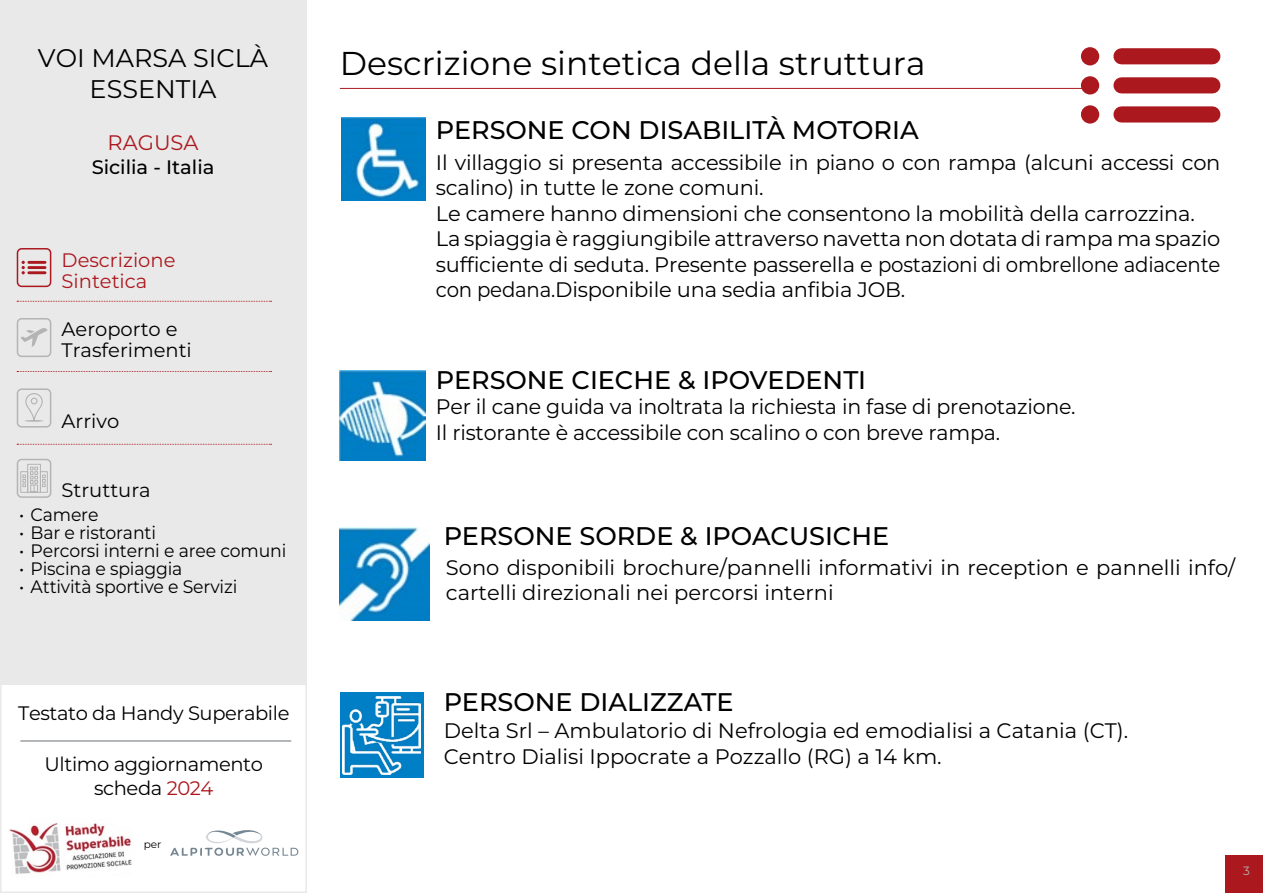
<style>
.page{position:relative;width:1263px;height:893px;background:#fff}
.page>*{position:absolute;margin:0;border:0;box-sizing:border-box;transform-origin:0 0}
.t1{font:100 33px "Montserrat";color:#000}
.t2{font:500 25.5px "Montserrat";color:#000}
.t3{font:100 25.5px/30.6px "Montserrat";color:#000;text-align:center}
.t4{font:100 21px/25.5px "Montserrat";letter-spacing:-.01em;color:#000}
.t5{font:100 21px "Montserrat";color:#ab191f}
.t6{font:100 19.5px/24px "Montserrat";letter-spacing:-.02em;color:#000;text-align:center}
.t7{font:100 19.5px/21px "Montserrat";color:#000}
.t8{font:100 19.5px/21px "Montserrat";color:#ab191f}
.t9{font:500 19.5px "Montserrat";color:#000}
.t10{font:100 18px "Montserrat";letter-spacing:-.01em;color:#000;scale:.96 1}
.t11{font:100 12px "Montserrat";color:#b3b4b3}
.t12{font:100 10.5px "Montserrat";color:#000}
.s1{color:#ab191f}
</style>
<div class="page">
<div style="left:1225px;top:855px;width:38px;height:38px;background:#ab191f"></div>
<div style="left:0;top:0;width:306px;height:685px;background:#e9e9e9"></div>
<svg style="left:17px;top:301px;width:255px;height:1px"></svg>
<svg style="left:17px;top:371px;width:255px;height:1px"></svg>
<svg style="left:17px;top:444px;width:255px;height:1px"></svg>
<div style="left:17px;top:248px;width:34px;height:39px;border:2px solid #ab191f;border-radius:4px"></div>
<div style="left:17px;top:318px;width:34px;height:39px;border:2px solid #b3b4b3;border-radius:4px"></div>
<div style="left:17px;top:388px;width:34px;height:40px;border:2px solid #b3b4b3;border-radius:4px"></div>
<div style="left:17px;top:459px;width:34px;height:39px;border:2px solid #b3b4b3;border-radius:4px"></div>
<svg style="left:20px;top:328px;width:28px;height:19px"></svg>
<svg style="left:25px;top:393px;width:19px;height:33px"></svg>
<svg style="left:20px;top:464px;width:28px;height:29px"></svg>
<hr style="left:29px;top:261px;width:16px;height:3px;background:#ab191f">
<hr style="left:29px;top:266px;width:16px;height:3px;background:#ab191f">
<hr style="left:29px;top:271px;width:16px;height:3px;background:#ab191f">
<svg style="left:22px;top:261px;width:3px;height:13px"></svg>
<svg style="left:170px;top:830px;width:128px;height:26px"></svg>
<img style="left:9px;top:823px;width:123px;height:51px">
<hr style="left:20px;top:740px;width:271px;height:2px;background:#9ca0a3">
<div style="left:1121px;top:48px;width:91px;height:16px;background:#ab191f"></div>
<div style="left:1121px;top:77px;width:91px;height:16px;background:#ab191f"></div>
<div style="left:1121px;top:106px;width:91px;height:17px;background:#ab191f"></div>
<div style="left:1081px;top:47px;width:18px;height:18px;background:#ab191f;border-radius:50%"></div>
<div style="left:1081px;top:76px;width:18px;height:19px;background:#ab191f;border-radius:50%"></div>
<div style="left:1081px;top:105px;width:18px;height:19px;background:#ab191f;border-radius:50%"></div>
<img style="left:342px;top:118px;width:83px;height:82px">
<img style="left:340px;top:370px;width:85px;height:90px">
<hr style="left:340px;top:88px;width:753px;height:1px;background:#ab191f">
<svg style="left:340px;top:692px;width:83px;height:85px"></svg>
<img style="left:343px;top:697px;width:77px;height:77px">
<img style="left:340px;top:528px;width:89px;height:92px">
<p class="t3" style="left:38px;top:42px;width:232px">VOI MARSA SICLÀ<br>ESSENTIA</p>
<p class="t5" style="left:108px;top:129px;width:93px">RAGUSA</p>
<p class="t9" style="left:92px;top:153px;width:124px">Sicilia - Italia</p>
<p class="t8" style="left:62px;top:249px;width:115px">Descrizione<br>Sintetica</p>
<p class="t7" style="left:62px;top:318px;width:132px">Aeroporto e<br>Trasferimenti</p>
<p class="t6" style="left:62px;top:409px;width:59px">Arrivo</p>
<p class="t7" style="left:62px;top:479px;width:91px">Struttura</p>
<p class="t10" style="left:19px;top:502px;width:84px">• Camere</p>
<p class="t10" style="left:19px;top:520px;width:144px">• Bar e ristoranti</p>
<p class="t10" style="left:19px;top:538px;width:280px">• Percorsi interni e aree comuni</p>
<p class="t10" style="left:19px;top:556px;width:172px">• Piscina e spiaggia</p>
<p class="t10" style="left:19px;top:574px;width:229px">• Attività sportive e Servizi</p>
<p class="t6" style="left:18px;top:701px;width:273px">Testato da Handy Superabile</p>
<p class="t6" style="left:45px;top:752px;width:220px">Ultimo aggiornamento scheda <span class="s1">2024</span></p>
<p class="t12" style="left:144px;top:837px;width:19px">per</p>
<h1 class="t1" style="left:340px;top:42px;width:587px">Descrizione sintetica della struttura</h1>
<p class="t2" style="left:436px;top:113px;width:484px">PERSONE CON DISABILITÀ MOTORIA</p>
<p class="t4" style="left:436px;top:149px;width:786px">Il villaggio si presenta accessibile in piano o con rampa (alcuni accessi con scalino) in tutte le zone comuni.<br>Le camere hanno dimensioni che consentono la mobilità della carrozzina.<br>La spiaggia è raggiungibile attraverso navetta non dotata di rampa ma spazio sufficiente di seduta. Presente passerella e postazioni di ombrellone adiacente con pedana.Disponibile una sedia anfibia JOB.</p>
<p class="t2" style="left:436px;top:362px;width:432px">PERSONE CIECHE &amp; IPOVEDENTI</p>
<p class="t4" style="left:436px;top:393px;width:641px">Per il cane guida va inoltrata la richiesta in fase di prenotazione.<br>Il ristorante è accessibile con scalino o con breve rampa.</p>
<p class="t2" style="left:444px;top:518px;width:447px">PERSONE SORDE &amp; IPOACUSICHE</p>
<p class="t4" style="left:446px;top:554px;width:791px">Sono disponibili brochure/pannelli informativi in reception e pannelli info/ cartelli direzionali nei percorsi interni</p>
<p class="t2" style="left:444px;top:685px;width:291px">PERSONE DIALIZZATE</p>
<p class="t4" style="left:444px;top:717px;width:686px">Delta Srl – Ambulatorio di Nefrologia ed emodialisi a Catania (CT).<br>Centro Dialisi Ippocrate a Pozzallo (RG) a 14 km.</p>
<p class="t11" style="left:1243px;top:863px;width:8px">3</p>
</div>
